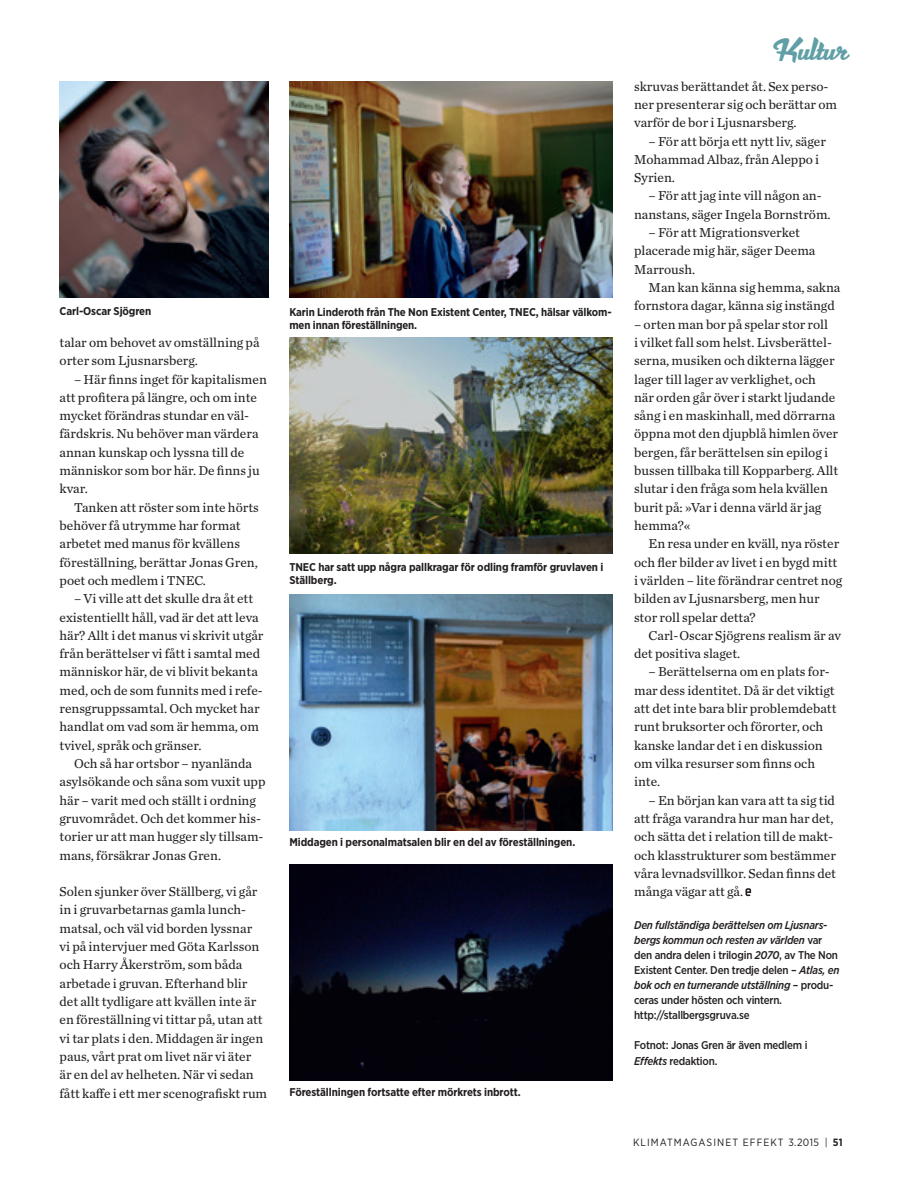
<style>
.page{position:relative;width:915px;height:1191px;background:#fff}
.page>*{position:absolute;margin:0;border:0;box-sizing:border-box;transform-origin:0 0}
.t1{font:31.5px "Dynascript";color:#619fa6;scale:.94 1}
._2__bröd_indrag_4-sp{font:13.5px/18.3px "Chronicle Text G2";color:#231f20}
._2__bröd_4-spalt{font:13.5px/18.3px "Chronicle Text G2";color:#231f20}
.Bildtext{font:700 11.25px/13.5px "Gotham Narrow";letter-spacing:-.01em;color:#231f20}
.gotham_spalt{font:italic 500 11.25px/15px "Gotham Narrow";letter-spacing:-.02em;color:#231f20}
.gotham_spalt-2{font:500 11.25px/15px "Gotham Narrow";letter-spacing:-.02em;color:#231f20}
.t2{font:10.5px "Gotham Narrow";letter-spacing:.1em;color:#231f20}
.s1{font-style:normal}
.s2{font-style:italic}
.s3{font-weight:700}
</style>
<div class="page">
<svg style="left:745px;top:888px;width:5px;height:8px"></svg>
<img style="left:289px;top:81px;width:323px;height:217px">
<img style="left:289px;top:338px;width:323px;height:216px">
<img style="left:289px;top:594px;width:323px;height:236px">
<img style="left:289px;top:864px;width:323px;height:216px">
<img style="left:60px;top:81px;width:208px;height:217px">
<p class="Bildtext" style="left:60px;top:304px;width:93px">Carl-Oscar Sjögren</p>
<p class="_2__bröd_indrag_4-sp" style="left:60px;top:332px;width:201px">talar om behovet av omställning på orter som Ljusnarsberg.</p>
<p class="_2__bröd_indrag_4-sp" style="left:60px;top:369px;width:209px;text-indent:14px">– Här finns inget för kapitalismen att profitera på längre, och om inte mycket förändras stundar en väl&shy;färdskris. Nu behöver man värdera annan kunskap och lyssna till de människor som bor här. De finns ju kvar.</p>
<p class="_2__bröd_indrag_4-sp" style="left:60px;top:497px;width:201px;text-indent:14px">Tanken att röster som inte hörts behöver få utrymme har format arbetet med manus för kvällens föreställning, berättar Jonas Gren, poet och medlem i TNEC.</p>
<p class="_2__bröd_indrag_4-sp" style="left:60px;top:589px;width:205px;text-indent:14px">– Vi ville att det skulle dra åt ett existentiellt håll, vad är det att leva här? Allt i det manus vi skrivit utgår från berättelser vi fått i samtal med människor här, de vi blivit bekanta med, och de som funnits med i refe&shy;rensgruppssamtal. Och mycket har handlat om vad som är hemma, om tvivel, språk och gränser.</p>
<p class="_2__bröd_indrag_4-sp" style="left:60px;top:753px;width:207px;text-indent:14px">Och så har ortsbor – nyanlända asylsökande och såna som vuxit upp här – varit med och ställt i ordning gruvområdet. Och det kommer his&shy;torier ur att man hugger sly tillsam&shy;mans, försäkrar Jonas Gren.</p>
<p class="_2__bröd_4-spalt" style="left:60px;top:881px;width:209px">Solen sjunker över Ställberg, vi går in i gruvarbetarnas gamla lunch&shy;matsal, och väl vid borden lyssnar<br>vi på intervjuer med Göta Karlsson och Harry Åkerström, som båda arbetade i gruvan. Efterhand blir det allt tydligare att kvällen inte är en föreställning vi tittar på, utan att vi tar plats i den. Middagen är ingen paus, vårt prat om livet när vi äter<br>är en del av helheten. När vi sedan fått kaffe i ett mer scenografiskt rum</p>
<p class="Bildtext" style="left:289px;top:305px;width:324px">Karin Linderoth från The Non Existent Center, TNEC, hälsar välkom&shy;men innan föreställningen.</p>
<p class="Bildtext" style="left:289px;top:560px;width:315px">TNEC har satt upp några pallkragar för odling framför gruvlaven i<br>Ställberg.</p>
<p class="Bildtext" style="left:289px;top:835px;width:287px">Middagen i personalmatsalen blir en del av föreställningen.</p>
<p class="Bildtext" style="left:289px;top:1085px;width:233px">Föreställningen fortsatte efter mörkrets inbrott.</p>
<p class="t1" style="left:771px;top:33px;width:81px">Kultur</p>
<p class="_2__bröd_4-spalt" style="left:634px;top:76px;width:204px">skruvas berättandet åt. Sex perso&shy;ner presenterar sig och berättar om varför de bor i Ljusnarsberg.</p>
<p class="_2__bröd_indrag_4-sp" style="left:634px;top:131px;width:193px;text-indent:14px">– För att börja ett nytt liv, säger<br>Mohammad Albaz, från Aleppo i<br>Syrien.</p>
<p class="_2__bröd_indrag_4-sp" style="left:634px;top:186px;width:198px;text-align:center">– För att jag inte vill någon an&shy;nanstans, säger Ingela Bornström.</p>
<p class="_2__bröd_indrag_4-sp" style="left:634px;top:223px;width:183px;text-indent:14px">– För att Migrationsverket placerade mig här, säger Deema<br>Marroush.</p>
<p class="_2__bröd_indrag_4-sp" style="left:634px;top:278px;width:208px;text-indent:14px">Man kan känna sig hemma, sakna fornstora dagar, känna sig instängd</p>
<p class="_2__bröd_indrag_4-sp" style="left:634px;top:314px;width:206px">– orten man bor på spelar stor roll<br>i vilket fall som helst. Livsberättel&shy;serna, musiken och dikterna lägger lager till lager av verklighet, och när orden går över i starkt ljudande sång i en maskinhall, med dörrarna öppna mot den djupblå himlen över bergen, får berättelsen sin epilog i bussen tillbaka till Kopparberg. Allt slutar i den fråga som hela kvällen burit på: »Var i denna värld är jag hemma?«</p>
<p class="_2__bröd_indrag_4-sp" style="left:634px;top:534px;width:210px;text-indent:14px">En resa under en kväll, nya röster och fler bilder av livet i en bygd mitt i världen – lite förändrar centret nog bilden av Ljusnarsberg, men hur stor roll spelar detta?</p>
<p class="_2__bröd_indrag_4-sp" style="left:634px;top:625px;width:208px;text-indent:14px">Carl-Oscar Sjögrens realism är av det positiva slaget.</p>
<p class="_2__bröd_indrag_4-sp" style="left:634px;top:662px;width:204px;text-indent:14px">– Berättelserna om en plats for&shy;mar dess identitet. Då är det viktigt att det inte bara blir problemdebatt runt bruksorter och förorter, och kanske landar det i en diskussion om vilka resurser som finns och inte.</p>
<p class="_2__bröd_indrag_4-sp" style="left:634px;top:790px;width:203px;text-indent:14px">– En början kan vara att ta sig tid att fråga varandra hur man har det, och sätta det i relation till de makt&shy;och klasstrukturer som bestämmer våra levnadsvillkor. Sedan finns det många vägar att gå.</p>
<p class="gotham_spalt" style="left:634px;top:918px;width:207px">Den fullständiga berättelsen om Ljusnars&shy;bergs kommun och resten av världen <span class="s1">var den andra delen i trilogin</span> 2070<span class="s1">, av The Non Existent Center. Den tredje delen –</span> Atlas, en bok och en turnerande utställning <span class="s1">– produ&shy;ceras under hösten och vintern.</span></p>
<p class="gotham_spalt-2" style="left:634px;top:1007px;width:117px">http://stallbergsgruva.se</p>
<p class="gotham_spalt-2" style="left:634px;top:1037px;width:175px">Fotnot: Jonas Gren är även medlem i<br><span class="s2">Effekts</span> redaktion.</p>
<p class="t2" style="left:632px;top:1136px;width:211px">KLIMATMAGASINET EFFEKT 3.2015 | <span class="s3">51</span></p>
</div>
